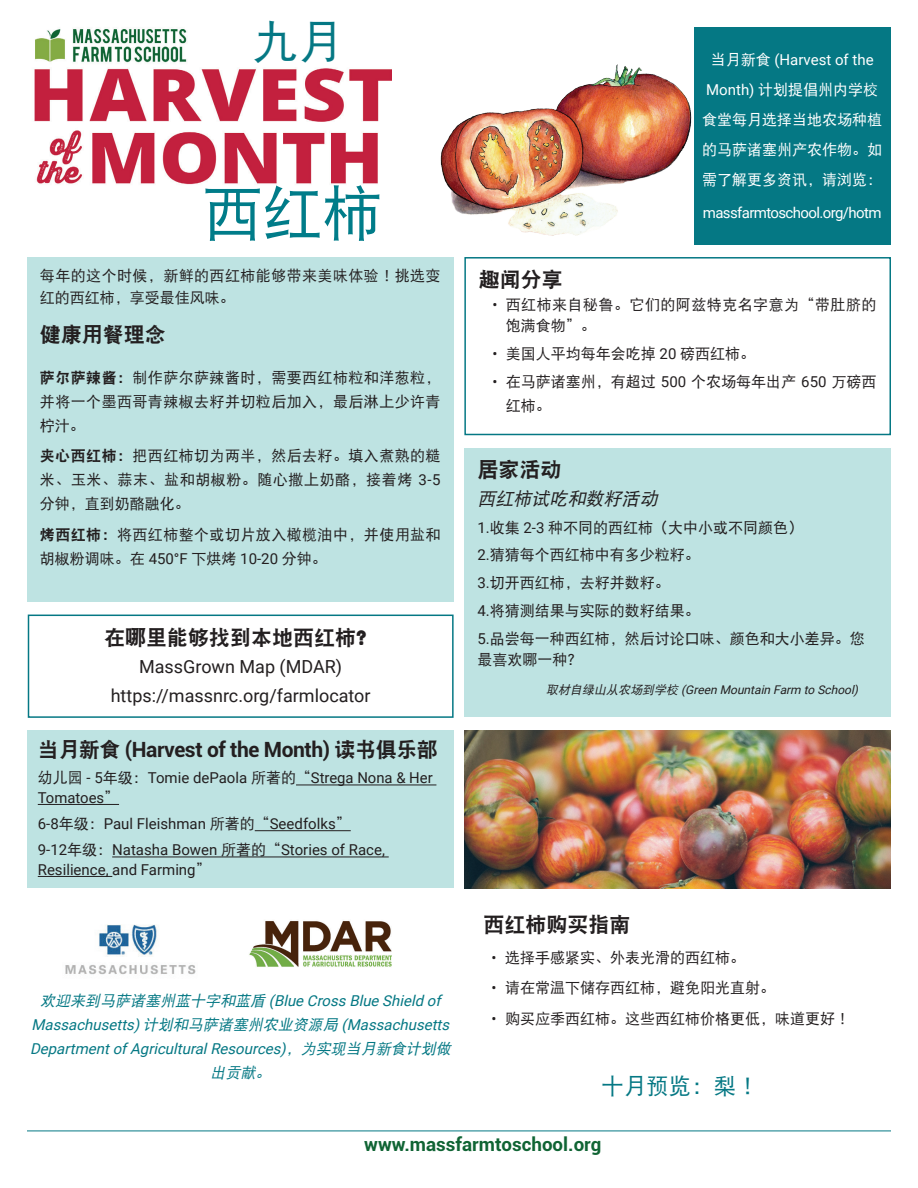
<style>
.page{position:relative;width:918px;height:1188px;background:#fff}
.page>*{position:absolute;margin:0;border:0;box-sizing:border-box;transform-origin:0 0}
.t1{font:60px "DFP Hei W5";color:#007c89}
.t2{font:45px "DFP Hei W5";color:#057884}
.t3{font:22.5px "DFP Hei W5";color:#057884}
.t4{font:21px "DFP Hei W9";color:#231f20}
.t5{font:700 21px "Roboto";letter-spacing:-.02em;color:#231f20}
.t6{font:700 18.75px "Roboto";color:#106434}
.t7{font:18px/28.5px "Roboto";color:#231f20;text-align:center}
.t8{font:italic 18px "DFP Hei W5";color:#231f20}
.t9{font:15px/24px "DFP Hei W5";color:#231f20;text-align:justify}
.t10{font:15px/19.5px "Roboto";color:#231f20}
.t11{font:italic 15px/24px "Roboto";color:#057884;text-align:center}
.t12{font:15px/21.3px "DFP Hei W5";letter-spacing:.03em;color:#231f20}
.t13{font:15px/30px "DFP Hei W5";color:#fff}
.t14{font:15px "Roboto";letter-spacing:-.04em;color:#fff}
.t15{font:15px "Roboto";color:#fff}
.t16{font:italic 15px "DFP Hei W5";color:#057884}
.t17{font:italic 12px "Roboto";color:#231f20}
.s1{font-family:"DFP Hei W9"}
.s2{font-family:"Roboto"}
.s3{font-family:"DFP Hei W12"}
.s4{font-family:"DFP Hei W9";font-weight:400}
.s5{font-family:"DFP Hei W5"}
</style>
<div class="page">
<div style="left:27px;top:257px;width:427px;height:345px;background:#bee3e2"></div>
<div style="left:464px;top:448px;width:427px;height:269px;background:#bee3e2"></div>
<div style="left:28px;top:615px;width:426px;height:103px;border:2px solid #057884"></div>
<img style="left:65px;top:924px;width:131px;height:51px">
<img style="left:249px;top:920px;width:143px;height:47px">
<div style="left:27px;top:730px;width:427px;height:158px;background:#bee3e2"></div>
<hr style="left:296px;top:785px;width:140px;height:1px;background:#231f20">
<hr style="left:38px;top:804px;width:81px;height:1px;background:#231f20">
<hr style="left:255px;top:830px;width:96px;height:1px;background:#231f20">
<hr style="left:112px;top:857px;width:277px;height:1px;background:#231f20">
<hr style="left:38px;top:876px;width:74px;height:1px;background:#231f20">
<div style="left:464px;top:257px;width:427px;height:178px;border:2px solid #057884"></div>
<hr style="left:27px;top:1131px;width:864px;height:1px;background:#057884">
<img style="left:34px;top:29px;width:358px;height:156px">
<div style="left:694px;top:27px;width:196px;height:217px;background:#057884"></div>
<img style="left:440px;top:64px;width:252px;height:172px">
<img style="left:464px;top:730px;width:427px;height:158px">
<h2 class="t2" style="left:253px;top:17px;width:91px">九月</h2>
<h1 class="t1" style="left:203px;top:181px;width:181px">西红柿</h1>
<p class="t12" style="left:40px;top:265px;width:402px">每年的这个时候，新鲜的西红柿能够带来美味体验！挑选变红的西红柿，享受最佳风味。</p>
<h3 class="t4" style="left:40px;top:323px;width:127px">健康用餐理念</h3>
<p class="t9" style="left:40px;top:365px;width:402px"><span class="s1">萨尔萨辣酱：</span>制作萨尔萨辣酱时，需要西红柿粒和洋葱粒，并将一个墨西哥青辣椒去籽并切粒后加入，最后淋上少许青柠汁。</p>
<p class="t9" style="left:40px;top:444px;width:402px"><span class="s1">夹心西红柿：</span>把西红柿切为两半，然后去籽。填入煮熟的糙米、玉米、蒜末、盐和胡椒粉。随心撒上奶酪，接着烤 <span class="s2">3-5</span>分钟，直到奶酪融化。</p>
<p class="t12" style="left:40px;top:522px;width:402px;line-height:24px"><span class="s1">烤西红柿：</span>将西红柿整个或切片放入橄榄油中，并使用盐和胡椒粉调味。在 <span class="s2">450°F</span> 下烘烤 <span class="s2">10-20</span> 分钟。</p>
<h3 class="t4" style="left:104px;top:626px;width:274px">在哪里能够找到本地西红柿<span class="s3">？</span></h3>
<p class="t7" style="left:111px;top:652px;width:261px">MassGrown Map (MDAR) https://massnrc.org/farmlocator</p>
<h3 class="t5" style="left:38px;top:735px;width:402px"><span class="s4">当月新食</span> (Harvest of the Month) <span class="s4">读书俱乐部</span></h3>
<p class="t10" style="left:38px;top:768px;width:396px"><span class="s5">幼儿园</span> - 5<span class="s5">年级：</span>Tomie dePaola <span class="s5">所著的“</span>Strega Nona &amp; Her<br>Tomatoes<span class="s5">”</span></p>
<p class="t10" style="left:38px;top:810px;width:349px;line-height:26.2px">6-8<span class="s5">年级：</span>Paul Fleishman <span class="s5">所著的“</span>Seedfolks<span class="s5">”<br></span>9-12<span class="s5">年级：</span>Natasha Bowen <span class="s5">所著的“</span>Stories of Race,</p>
<p class="t10" style="left:38px;top:859px;width:174px">Resilience, and Farming<span class="s5">”</span></p>
<p class="t11" style="left:30px;top:988px;width:426px"><span class="s5">欢迎来到马萨诸塞州蓝十字和蓝盾</span> (Blue CrossBlue Shield of<br>Massachusetts)<span class="s5">计划和马萨诸塞州农业资源局</span> (Massachusetts<br>DepartmentofAgriculturalResources)<span class="s5">，为实现当月新食计划做</span></p>
<p class="t16" style="left:210px;top:1064px;width:65px">出贡献。</p>
<p class="t15" style="left:711px;top:49px;width:164px"><span class="s5">当月新食</span> (Harvest of the</p>
<p class="t13" style="left:702px;top:74px;width:181px"><span class="s2">Month)</span> 计划提倡州内学校食堂每月选择当地农场种植的马萨诸塞州产农作物。如需了解更多资讯，请浏览：</p>
<p class="t14" style="left:703px;top:202px;width:180px">massfarmtoschool.org/hotm</p>
<h3 class="t4" style="left:479px;top:269px;width:85px">趣闻分享</h3>
<p class="t12" style="left:506px;top:294px;width:372px;text-indent:-14px"><span class="s2">•</span> 西红柿来自秘鲁。它们的阿兹特克名字意为“带肚脐的饱满食物”。</p>
<p class="t9" style="left:492px;top:341px;width:264px"><span class="s2">•</span> 美国人平均每年会吃掉 <span class="s2">20</span> 磅西红柿。</p>
<p class="t9" style="left:506px;top:369px;width:372px;text-indent:-14px"><span class="s2">•</span> 在马萨诸塞州，有超过 <span class="s2">500</span> 个农场每年出产 <span class="s2">650</span> 万磅西红柿。</p>
<h3 class="t4" style="left:477px;top:458px;width:85px">居家活动</h3>
<p class="t8" style="left:477px;top:489px;width:186px">西红柿试吃和数籽活动</p>
<p class="t9" style="left:477px;top:513px;width:389px;line-height:27.8px;text-align:left"><span class="s2">1.</span>收集 <span class="s2">2-3</span> 种不同的西红柿（大中小或不同颜色）<br><span class="s2">2.</span>猜猜每个西红柿中有多少粒籽。<br><span class="s2">3.</span>切开西红柿，去籽并数籽。<br><span class="s2">4.</span>将猜测结果与实际的数籽结果。<br><span class="s2">5.</span>品尝每一种西红柿，然后讨论口味、颜色和大小差异。您</p>
<p class="t9" style="left:477px;top:647px;width:106px">最喜欢哪一种？</p>
<p class="t17" style="left:546px;top:681px;width:317px"><span class="s5">取材自绿山从农场到学校</span> (Green Mountain Farm to School)</p>
<h3 class="t4" style="left:483px;top:913px;width:148px">西红柿购买指南</h3>
<p class="t9" style="left:492px;top:945px;width:255px"><span class="s2">•</span> 选择手感紧实、外表光滑的西红柿。</p>
<p class="t9" style="left:492px;top:976px;width:285px"><span class="s2">•</span> 请在常温下储存西红柿，避免阳光直射。</p>
<p class="t9" style="left:492px;top:1006px;width:360px"><span class="s2">•</span> 购买应季西红柿。这些西红柿价格更低，味道更好！</p>
<h3 class="t3" style="left:601px;top:1074px;width:159px">十月预览：梨！</h3>
<p class="t6" style="left:364px;top:1131px;width:239px">www.massfarmtoschool.org</p>
</div>
